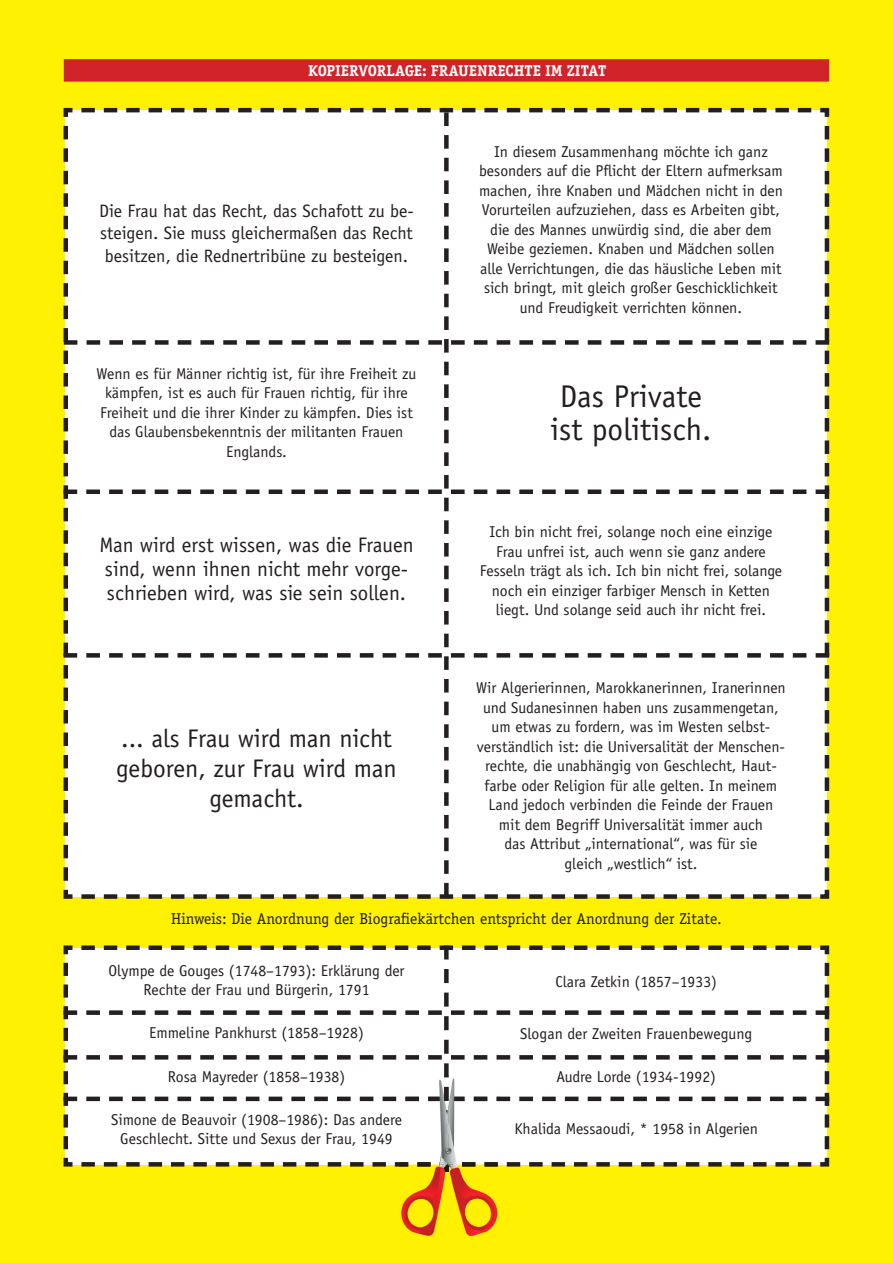
<style>
.page{position:relative;width:893px;height:1263px;background:#fff101}
.page>*{position:absolute;margin:0;border:0;box-sizing:border-box;transform-origin:0 0}
.t1{font:31.5px/33px "Officina Sans Std";color:#231f20}
.t2{font:25.5px/30px "Officina Sans Std";color:#231f20;text-align:center}
.t3{font:21px/24px "Officina Sans Std";color:#231f20}
.t4{font:18px/22.5px "Officina Sans Std";color:#231f20;text-align:justify}
.t5{font:15.75px/19.5px "Officina Sans Std";color:#231f20;text-align:center}
.t6{font:15.75px "Officina Serif Std";color:#231f20}
.t7{font:700 15.75px "Officina Serif Std";letter-spacing:-.01em;color:#fff}
</style>
<div class="page">
<div style="left:64px;top:59px;width:765px;height:23px;background:#d1232a"></div>
<div style="left:64px;top:108px;width:765px;height:791px;background:#fff"></div>
<img style="left:401px;top:1171px;width:97px;height:66px">
<svg style="left:64px;top:945px;width:765px;height:226px;background:#efeee7"></svg>
<img style="left:405px;top:1096px;width:95px;height:5px">
<p class="t7" style="left:308px;top:61px;width:300px">KOPIERVORLAGE: FRAUENRECHTE IM ZITAT</p>
<p class="t4" style="left:99px;top:199px;width:316px">Die Frau hat das Recht, das Schafott zu be&shy;steigen. Sie muss gleichermaßen das Recht besitzen, die Rednertribüne zu besteigen.</p>
<p class="t5" style="left:97px;top:363px;width:321px">Wenn es für Männer richtig ist, für ihre Freiheit zu kämpfen, ist es auch für Frauen richtig, für ihre Freiheit und die ihrer Kinder zu kämpfen. Dies ist das Glaubensbekenntnis der militanten Frauen Englands.</p>
<h3 class="t3" style="left:99px;top:533px;width:316px">Man wird erst wissen, was die Frauen sind, wenn ihnen nicht mehr vorge&shy;schrieben wird, was sie sein sollen.</h3>
<h2 class="t2" style="left:116px;top:723px;width:282px">... als Frau wird man nicht geboren, zur Frau wird man gemacht.</h2>
<p class="t5" style="left:479px;top:142px;width:305px">In diesem Zusammenhang möchte ich ganz besonders auf die Pflicht der Eltern aufmerksam machen, ihre Knaben und Mädchen nicht in den Vorurteilen aufzuziehen, dass es Arbeiten gibt, die des Mannes unwürdig sind, die aber dem Weibe geziemen. Knaben und Mädchen sollen alle Verrichtungen, die das häusliche Leben mit sich bringt, mit gleich großer Geschicklichkeit und Freudigkeit verrichten können.</p>
<h1 class="t1" style="left:550px;top:380px;width:163px">Das Private ist politisch.</h1>
<p class="t5" style="left:480px;top:522px;width:304px">Ich bin nicht frei, solange noch eine einzige Frau unfrei ist, auch wenn sie ganz andere Fesseln trägt als ich. Ich bin nicht frei, solange noch ein einziger farbiger Mensch in Ketten liegt. Und solange seid auch ihr nicht frei.</p>
<p class="t5" style="left:476px;top:678px;width:311px">Wir Algerierinnen, Marokkanerinnen, Iranerinnen und Sudanesinnen haben uns zusammengetan, um etwas zu fordern, was im Westen selbst&shy;verständlich ist: die Universalität der Menschen&shy;rechte, die unabhängig von Geschlecht, Haut&shy;farbe oder Religion für alle gelten. In meinem Land jedoch verbinden die Feinde der Frauen mit dem Begriff Universalität immer auch<br>das Attribut „international“, was für sie<br>gleich „westlich“ ist.</p>
<p class="t6" style="left:171px;top:909px;width:552px">Hinweis: Die Anordnung der Biografiekärtchen entspricht der Anordnung der Zitate.</p>
<p class="t5" style="left:109px;top:961px;width:298px">Olympe de Gouges (1748–1793): Erklärung der<br>Rechte der Frau und Bürgerin, 1791</p>
<p class="t5" style="left:149px;top:1023px;width:216px">Emmeline Pankhurst (1858–1928)</p>
<p class="t5" style="left:168px;top:1067px;width:179px">Rosa Mayreder (1858–1938)</p>
<p class="t5" style="left:111px;top:1110px;width:292px">Simone de Beauvoir (1908–1986): Das andere<br>Geschlecht. Sitte und Sexus der Frau, 1949</p>
<p class="t5" style="left:555px;top:972px;width:163px">Clara Zetkin (1857–1933)</p>
<p class="t5" style="left:520px;top:1024px;width:233px">Slogan der Zweiten Frauenbewegung</p>
<p class="t5" style="left:556px;top:1067px;width:161px">Audre Lorde (1934-1992)</p>
<p class="t5" style="left:514px;top:1119px;width:245px">Khalida Messaoudi, * 1958 in Algerien</p>
</div>
